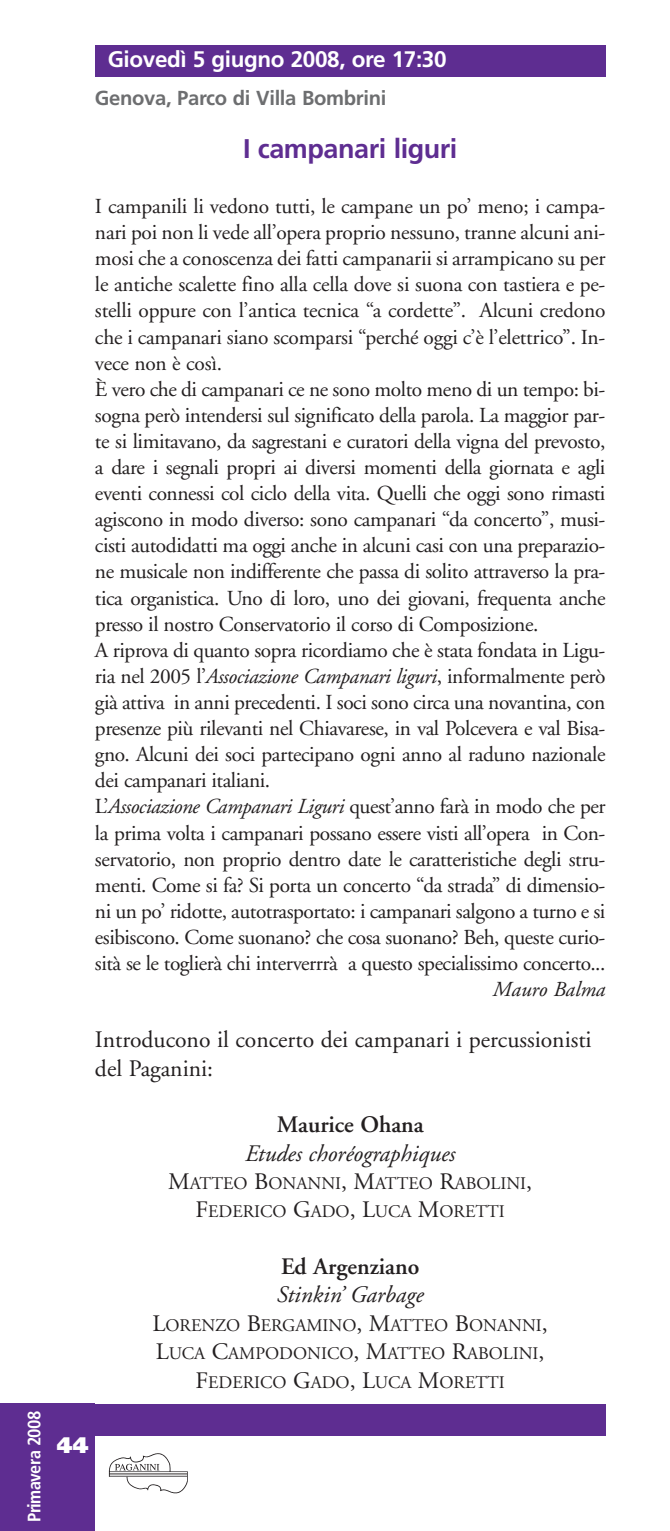
<style>
.page{position:relative;width:670px;height:1531px;background:#fff}
.page>*{position:absolute;margin:0;border:0;box-sizing:border-box;transform-origin:0 0}
.t1{font:700 27px "Frutiger";letter-spacing:-.015em;color:#5e2d91}
.t2{font:23.62px/28.3px "Adobe Garamond";color:#231f20}
.t3{font:italic 23.62px "Adobe Garamond";color:#231f20}
.t4{font:600 23.62px "Adobe Garamond";color:#231f20}
.t5{font:700 22.5px "Frutiger";letter-spacing:-.015em;color:#fff}
.t6{font:900 22.5px "Frutiger";color:#fff}
.t7{font:21.38px/26.1px "Adobe Garamond";letter-spacing:-.02em;color:#231f20}
.t8{font:italic 21.38px "Adobe Garamond";color:#231f20}
.t9{font:700 20.25px "Frutiger";letter-spacing:-.015em;color:#6d6e70}
.t10{font:700 condensed 18px "Frutiger";letter-spacing:-.03em;color:#fff}
.t11{font:17.78px/28.3px "Adobe Garamond";color:#231f20;text-align:center}
.s1{font-style:italic}
.s2{font-size:23.62px}
</style>
<div class="page">
<div style="left:0;top:1404px;width:95px;height:127px;background:#5e2d91"></div>
<div style="left:95px;top:1404px;width:510px;height:31px;background:#5e2d91"></div>
<div style="left:95px;top:45px;width:510px;height:32px;background:#5e2d91"></div>
<img style="left:108px;top:1453px;width:80px;height:41px">
<p class="t10" style="left:27px;top:1522px;width:113px;rotate:-90deg">Primavera 2008</p>
<p class="t5" style="left:108px;top:50px;width:340px">Giovedì 5 giugno 2008, ore 17:30</p>
<p class="t9" style="left:95px;top:90px;width:293px">Genova, Parco di Villa Bombrini</p>
<p class="t1" style="left:243px;top:137px;width:216px">I campanari liguri</p>
<p class="t7" style="left:95px;top:195px;width:512px">I campanili li vedono tutti, le campane un po’ meno; i campa&shy;nari poi non li vede all’opera proprio nessuno, tranne alcuni ani&shy;mosi che a conoscenza dei fatti campanarii si arrampicano su per le antiche scalette fino alla cella dove si suona con tastiera e pe&shy;stelli oppure con l’antica tecnica “a cordette”. Alcuni credono che i campanari siano scomparsi “perché oggi c’è l’elettrico”. In&shy;vece non è così.<br>È vero che di campanari ce ne sono molto meno di un tempo: bi&shy;sogna però intendersi sul significato della parola. La maggior par&shy;te si limitavano, da sagrestani e curatori della vigna del prevosto, a dare i segnali propri ai diversi momenti della giornata e agli eventi connessi col ciclo della vita. Quelli che oggi sono rimasti agiscono in modo diverso: sono campanari “da concerto”, musi&shy;cisti autodidatti ma oggi anche in alcuni casi con una preparazio&shy;ne musicale non indifferente che passa di solito attraverso la pra&shy;tica organistica. Uno di loro, uno dei giovani, frequenta anche presso il nostro Conservatorio il corso di Composizione.<br>A riprova di quanto sopra ricordiamo che è stata fondata in Ligu&shy;ria nel 2005 l’<span class="s1">Associazione Campanari liguri</span>, informalmente però già attiva in anni precedenti. I soci sono circa una novantina, con presenze più rilevanti nel Chiavarese, in val Polcevera e val Bisa&shy;gno. Alcuni dei soci partecipano ogni anno al raduno nazionale dei campanari italiani.<br>L’<span class="s1">Associazione Campanari Liguri</span> quest’anno farà in modo che per la prima volta i campanari possano essere visti all’opera in Con&shy;servatorio, non proprio dentro date le caratteristiche degli stru&shy;menti. Come si fa? Si porta un concerto “da strada” di dimensio&shy;ni un po’ ridotte, autotrasportato: i campanari salgono a turno e si esibiscono. Come suonano? che cosa suonano? Beh, queste curio&shy;sità se le toglierà chi interverrrà a questo specialissimo concerto...</p>
<p class="t8" style="left:493px;top:981px;width:114px">Mauro Balma</p>
<p class="t2" style="left:95px;top:1028px;width:498px">Introducono il concerto dei campanari i percussionisti del Paganini:</p>
<p class="t4" style="left:277px;top:1115px;width:149px">Maurice Ohana</p>
<p class="t3" style="left:245px;top:1143px;width:212px">Etudes choréographiques</p>
<p class="t11" style="left:168px;top:1171px;width:365px"><span class="s2">M</span>ATTEO <span class="s2">B</span>ONANNI<span class="s2">, M</span>ATTEO <span class="s2">R</span>ABOLINI<span class="s2">,<br>F</span>EDERICO <span class="s2">G</span>ADO<span class="s2">, L</span>UCA <span class="s2">M</span>ORETTI</p>
<p class="t4" style="left:281px;top:1257px;width:140px">Ed Argenziano</p>
<p class="t3" style="left:277px;top:1285px;width:148px">Stinkin’ Garbage</p>
<p class="t11" style="left:153px;top:1312px;width:396px"><span class="s2">L</span>ORENZO <span class="s2">B</span>ERGAMINO<span class="s2">, M</span>ATTEO <span class="s2">B</span>ONANNI<span class="s2">,<br>L</span>UCA <span class="s2">C</span>AMPODONICO<span class="s2">, M</span>ATTEO <span class="s2">R</span>ABOLINI<span class="s2">,<br>F</span>EDERICO <span class="s2">G</span>ADO<span class="s2">, L</span>UCA <span class="s2">M</span>ORETTI</p>
<p class="t6" style="left:57px;top:1435px;width:33px">44</p>
</div>
